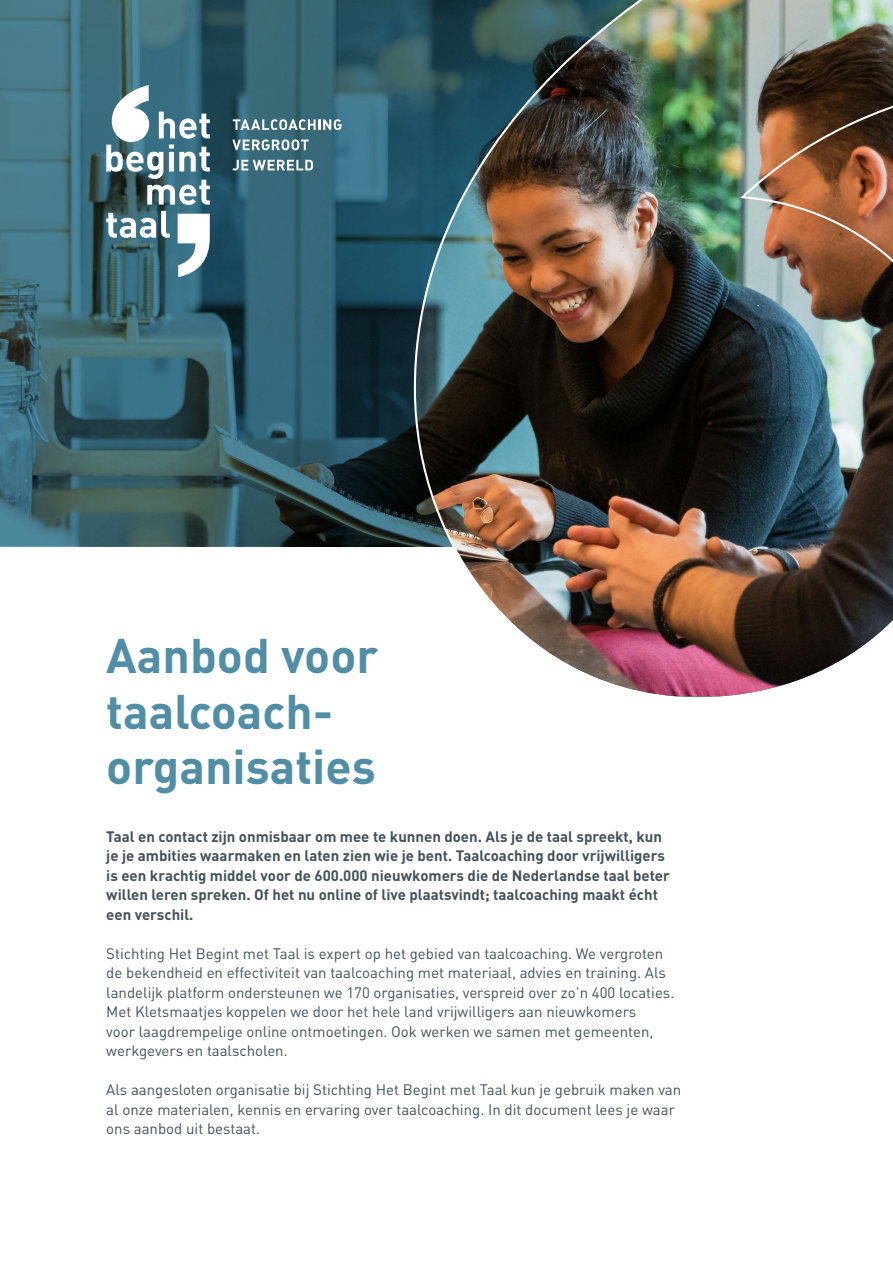
<style>
.page{position:relative;width:893px;height:1263px;background:#fff}
.page>*{position:absolute;margin:0;border:0;box-sizing:border-box;transform-origin:0 0}
.t1{font:700 48px/55.2px "DIN";color:#508ea6}
.t2{font:15px/19.5px "DIN";color:#43525a}
.t3{font:700 15px/19.5px "DIN";color:#43525a}
</style>
<div class="page">
<svg style="left:0;top:0;width:413px;height:547px;background:#335e6a"></svg>
<img style="left:413px;top:0;width:480px;height:698px">
<svg style="left:106px;top:211px;width:64px;height:27px"></svg>
<svg style="left:106px;top:85px;width:104px;height:120px"></svg>
<svg style="left:178px;top:214px;width:32px;height:63px"></svg>
<svg style="left:233px;top:119px;width:109px;height:11px"></svg>
<svg style="left:232px;top:139px;width:77px;height:11px"></svg>
<svg style="left:232px;top:160px;width:81px;height:10px"></svg>
<h1 class="t1" style="left:106px;top:626px;width:273px">Aanbod voor taalcoach&shy;organisaties</h1>
<p class="t3" style="left:106px;top:826px;width:565px">Taal en contact zijn onmisbaar om mee te kunnen doen. Als je de taal spreekt, kun je je ambities waarmaken en laten zien wie je bent. Taalcoaching door vrijwilligers is een krachtig middel voor de 600.000 nieuwkomers die de Nederlandse taal beter willen leren spreken. Of het nu online of live plaatsvindt; taalcoaching maakt écht een verschil.</p>
<p class="t2" style="left:106px;top:943px;width:570px">Stichting Het Begint met Taal is expert op het gebied van taalcoaching. We vergroten de bekendheid en effectiviteit van taalcoaching met materiaal, advies en training. Als landelijk platform ondersteunen we 170 organisaties, verspreid over zo’n 400 locaties.<br>Met Kletsmaatjes koppelen we door het hele land vrijwilligers aan nieuwkomers<br>voor laagdrempelige online ontmoetingen. Ook werken we samen met gemeenten, werkgevers en taalscholen.</p>
<p class="t2" style="left:106px;top:1080px;width:576px">Als aangesloten organisatie bij Stichting Het Begint met Taal kun je gebruik maken van al onze materialen, kennis en ervaring over taalcoaching. In dit document lees je waar ons aanbod uit bestaat.</p>
</div>
